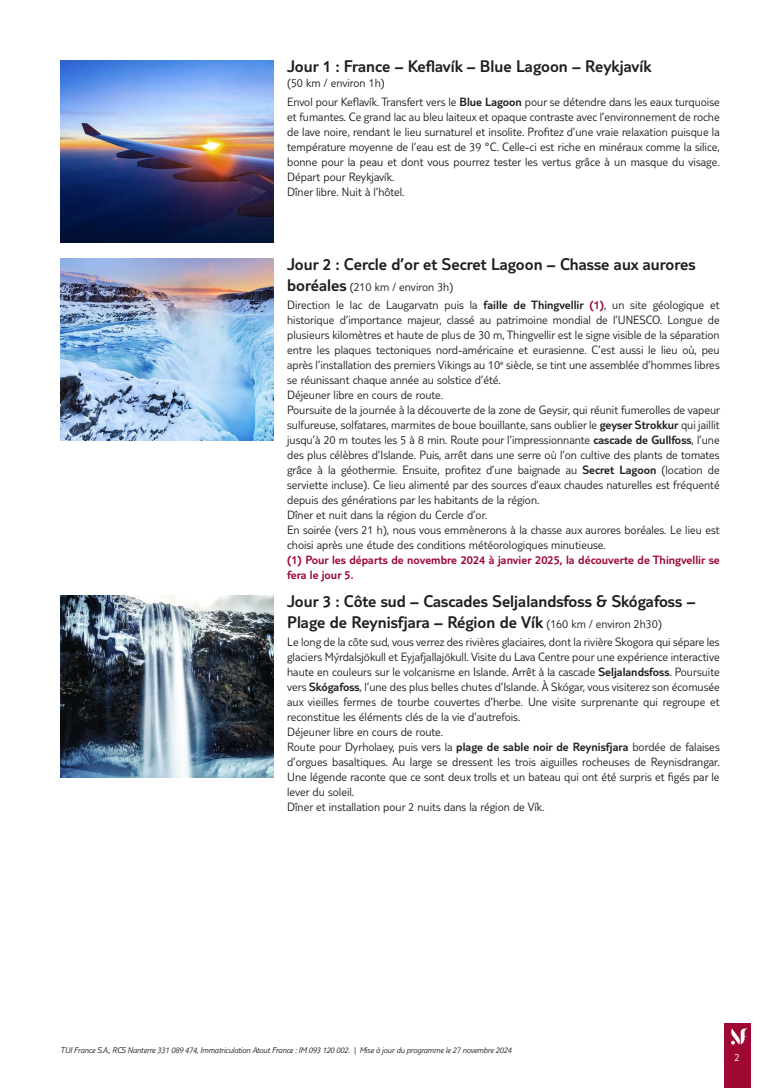
<style>
.page{position:relative;width:780px;height:1088px;background:#fff}
.page>*{position:absolute;margin:0;border:0;box-sizing:border-box;transform-origin:0 0}
.t1{font:300 17.5px/21px "TUI Type";color:#231f20}
.t2{font:300 12.5px/15px "TUI Type";color:#231f20}
.t3{font:300 12.5px/15px "TUI Type";color:#9e0832}
.t4{font:300 11.25px "TUI Type";color:#fff}
.t5{font:italic 300 8.75px "TUI Type";letter-spacing:-.02em;color:#231f20}
.s1{font-style:inherit}
.s2{font-size:17.5px}
.s3{color:#9e0832}
.s4{font-size:12.5px}
</style>
<div class="page">
<div style="left:724px;top:1023px;width:26px;height:65px;background:#9e0832"></div>
<svg style="left:731px;top:1028px;width:17px;height:16px"></svg>
<img style="left:60px;top:60px;width:213px;height:182px">
<img style="left:60px;top:258px;width:213px;height:182px">
<img style="left:60px;top:595px;width:213px;height:182px">
<h1 class="t1" style="left:287px;top:55px;width:366px">Jour 1 : France – Keflavík – Blue Lagoon – Reykjavík</h1>
<p class="t2" style="left:287px;top:73px;width:434px;line-height:18.5px">(50 km / environ 1h)<br>Envol pour Keflavík. Transfert vers le <span class="s1">Blue Lagoon</span> pour se détendre dans les eaux turquoise</p>
<p class="t2" style="left:287px;top:109px;width:434px">et fumantes. Ce grand lac au bleu laiteux et opaque contraste avec l’environnement de roche de lave noire, rendant le lieu surnaturel et insolite. Profitez d’une vraie relaxation puisque la température moyenne de l’eau est de 39 °C. Celle-ci est riche en minéraux comme la silice, bonne pour la peau et dont vous pourrez tester les vertus grâce à un masque du visage.<br>Départ pour Reykjavík.<br>Dîner libre. Nuit à l’hôtel.</p>
<h1 class="t1" style="left:287px;top:253px;width:410px">Jour 2 : Cercle d’or et Secret Lagoon – Chasse aux aurores</h1>
<p class="t2" style="left:287px;top:277px;width:434px;line-height:18.5px"><span class="s2">boréales</span> (210 km / environ 3h)<br>Direction le lac de Laugarvatn puis la <span class="s1">faille de Thingvellir</span> <span class="s3">(1)</span>, un site géologique et</p>
<p class="t2" style="left:287px;top:312px;width:434px">historique d’importance majeur, classé au patrimoine mondial de l’UNESCO. Longue de plusieurs kilomètres et haute de plus de 30 m, Thingvellir est le signe visible de la séparation entre les plaques tectoniques nord-américaine et eurasienne. C’est aussi le lieu où, peu après l’installation des premiers Vikings au 10<sup>e</sup> siècle, se tint une assemblée d’hommes libres se réunissant chaque année au solstice d’été.<br>Déjeuner libre en cours de route.<br>Poursuite de la journée à la découverte de la zone de Geysir, qui réunit fumerolles de vapeur sulfureuse, solfatares, marmites de boue bouillante, sans oublier le <span class="s1">geyser Strokkur</span> qui jaillit jusqu’à 20 m toutes les 5 à 8 min. Route pour l’impressionnante <span class="s1">cascade de Gullfoss</span>, l’une des plus célèbres d’Islande. Puis, arrêt dans une serre où l’on cultive des plants de tomates grâce à la géothermie. Ensuite, profitez d’une baignade au <span class="s1">Secret Lagoon</span> (location de serviette incluse). Ce lieu alimenté par des sources d’eaux chaudes naturelles est fréquenté depuis des générations par les habitants de la région.<br>Dîner et nuit dans la région du Cercle d’or.<br>En soirée (vers 21 h), nous vous emmènerons à la chasse aux aurores boréales. Le lieu est choisi après une étude des conditions météorologiques minutieuse.</p>
<p class="t3" style="left:287px;top:552px;width:434px">(1) Pour les départs de novembre 2024 à janvier 2025, la découverte de Thingvellir se fera le jour 5.</p>
<h1 class="t1" style="left:287px;top:590px;width:410px">Jour 3 : Côte sud – Cascades Seljalandsfoss &amp; Skógafoss –<br>Plage de Reynisfjara – Région de Vík <span class="s4">(160 km / environ 2h30)</span></h1>
<p class="t2" style="left:287px;top:634px;width:434px">Le long de la côte sud, vous verrez des rivières glaciaires, dont la rivière Skogora qui sépare les glaciers Mýrdalsjökull et Eyjafjallajökull. Visite du Lava Centre pour une expérience interactive haute en couleurs sur le volcanisme en Islande. Arrêt à la cascade <span class="s1">Seljalandsfoss</span>. Poursuite vers <span class="s1">Skógafoss</span>, l’une des plus belles chutes d’Islande. À Skógar, vous visiterez son écomusée aux vieilles fermes de tourbe couvertes d’herbe. Une visite surprenante qui regroupe et reconstitue les éléments clés de la vie d’autrefois.<br>Déjeuner libre en cours de route.<br>Route pour Dyrholaey, puis vers la <span class="s1">plage de sable noir de Reynisfjara</span> bordée de falaises d’orgues basaltiques. Au large se dressent les trois aiguilles rocheuses de Reynisdrangar.<br>Une légende raconte que ce sont deux trolls et un bateau qui ont été surpris et figés par le lever du soleil.<br>Dîner et installation pour 2 nuits dans la région de Vík.</p>
<p class="t5" style="left:60px;top:1045px;width:452px">TUI France S.A., RCS Nanterre 331 089 474, Immatriculation Atout France : IM 093 120 002. | Mise à jour du programme le 27 novembre 2024</p>
<p class="t4" style="left:734px;top:1050px;width:7px">2</p>
</div>
